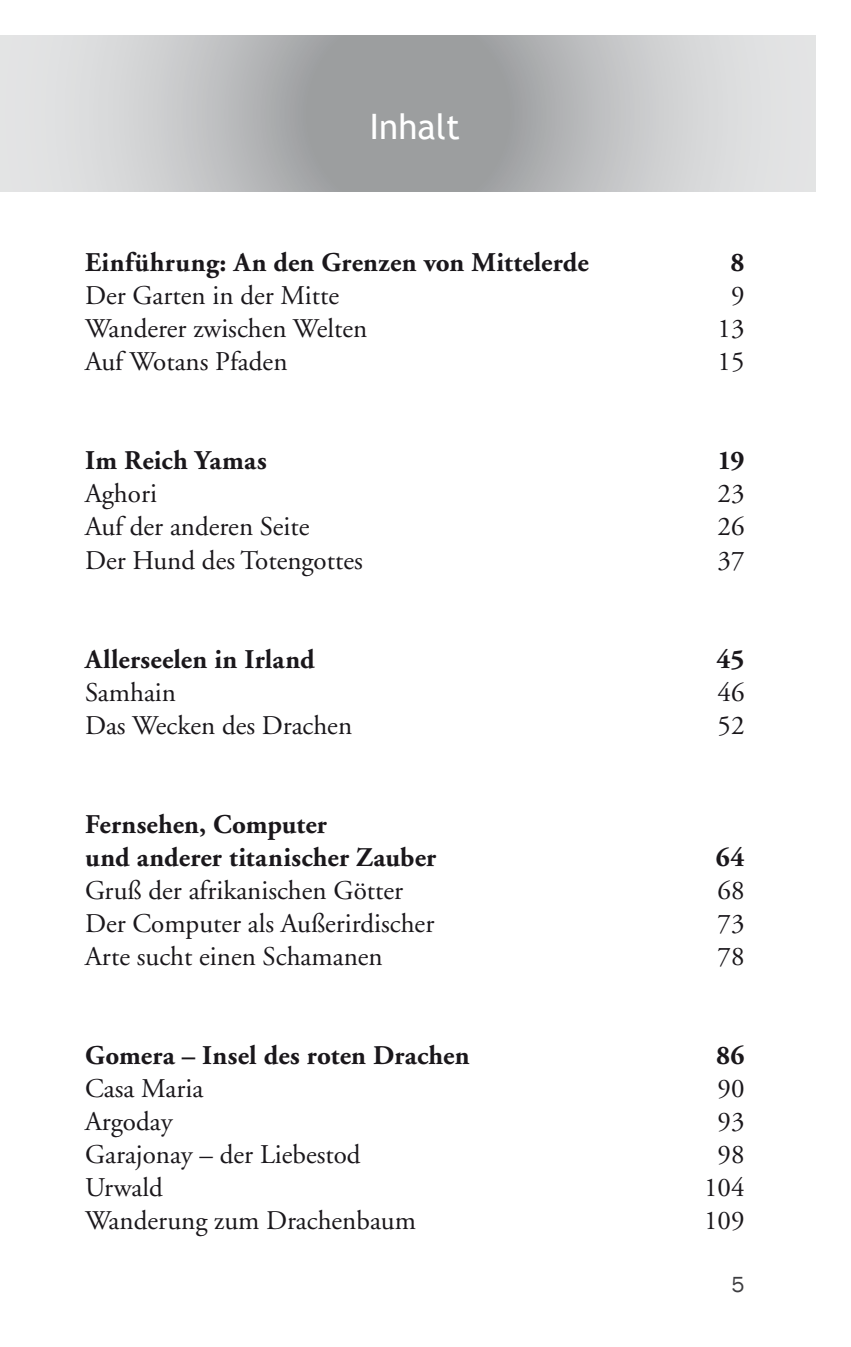
<style>
.page{position:relative;width:851px;height:1347px;background:#fff}
.page>*{position:absolute;margin:0;border:0;box-sizing:border-box;transform-origin:0 0}
.t1{font:35px "Trebuchet MS";color:#fff}
.t2{font:27px "Adobe Garamond";color:#1a171b}
.t3{font:700 27px/33px "Adobe Garamond";letter-spacing:.005em;color:#1a171b}
.t4{font:22.5px "Franklin Gothic";color:#3d3d40}
</style>
<div class="page">
<svg style="left:0;top:35px;width:815px;height:156px"></svg>
<p class="t1" style="left:369px;top:106px;width:92px">Inhalt</p>
<p class="t3" style="left:85px;top:247px;width:505px">Einführung: An den Grenzen von Mittelerde</p>
<p class="t3" style="left:730px;top:247px;width:16px">8</p>
<p class="t2" style="left:85px;top:281px;width:255px">Der Garten in der Mitte</p>
<p class="t2" style="left:731px;top:281px;width:15px">9</p>
<p class="t2" style="left:85px;top:314px;width:284px">Wanderer zwischen Welten</p>
<p class="t2" style="left:717px;top:314px;width:28px">13</p>
<p class="t2" style="left:85px;top:347px;width:204px">Auf Wotans Pfaden</p>
<p class="t2" style="left:717px;top:347px;width:28px">15</p>
<p class="t3" style="left:85px;top:445px;width:183px">Im Reich Yamas</p>
<p class="t3" style="left:717px;top:445px;width:28px">19</p>
<p class="t2" style="left:85px;top:479px;width:73px">Aghori</p>
<p class="t2" style="left:717px;top:479px;width:28px">23</p>
<p class="t2" style="left:85px;top:512px;width:226px">Auf der anderen Seite</p>
<p class="t2" style="left:717px;top:512px;width:28px">26</p>
<p class="t2" style="left:85px;top:545px;width:279px">Der Hund des Totengottes</p>
<p class="t2" style="left:717px;top:545px;width:28px">37</p>
<p class="t3" style="left:85px;top:643px;width:231px">Allerseelen in Irland</p>
<p class="t3" style="left:716px;top:643px;width:30px">45</p>
<p class="t2" style="left:85px;top:677px;width:92px">Samhain</p>
<p class="t2" style="left:717px;top:677px;width:28px">46</p>
<p class="t2" style="left:85px;top:710px;width:268px">Das Wecken des Drachen</p>
<p class="t2" style="left:717px;top:710px;width:28px">52</p>
<p class="t3" style="left:85px;top:808px;width:352px">Fernsehen, Computer<br>und anderer titanischer Zauber</p>
<p class="t3" style="left:715px;top:841px;width:30px">64</p>
<p class="t2" style="left:85px;top:875px;width:319px">Gruß der afrikanischen Götter</p>
<p class="t2" style="left:717px;top:875px;width:28px">68</p>
<p class="t2" style="left:85px;top:908px;width:350px">Der Computer als Außerirdischer</p>
<p class="t2" style="left:717px;top:908px;width:28px">73</p>
<p class="t2" style="left:85px;top:941px;width:299px">Arte sucht einen Schamanen</p>
<p class="t2" style="left:717px;top:941px;width:28px">78</p>
<p class="t3" style="left:85px;top:1039px;width:386px">Gomera – Insel des roten Drachen</p>
<p class="t3" style="left:716px;top:1039px;width:30px">86</p>
<p class="t2" style="left:85px;top:1073px;width:120px">Casa Maria</p>
<p class="t2" style="left:717px;top:1073px;width:28px">90</p>
<p class="t2" style="left:85px;top:1106px;width:89px">Argoday</p>
<p class="t2" style="left:717px;top:1106px;width:28px">93</p>
<p class="t2" style="left:85px;top:1139px;width:277px">Garajonay – der Liebestod</p>
<p class="t2" style="left:717px;top:1139px;width:28px">98</p>
<p class="t2" style="left:85px;top:1172px;width:79px">Urwald</p>
<p class="t2" style="left:704px;top:1172px;width:42px">104</p>
<p class="t2" style="left:85px;top:1205px;width:332px">Wanderung zum Drachenbaum</p>
<p class="t2" style="left:704px;top:1205px;width:42px">109</p>
<p class="t4" style="left:731px;top:1270px;width:15px">5</p>
</div>
